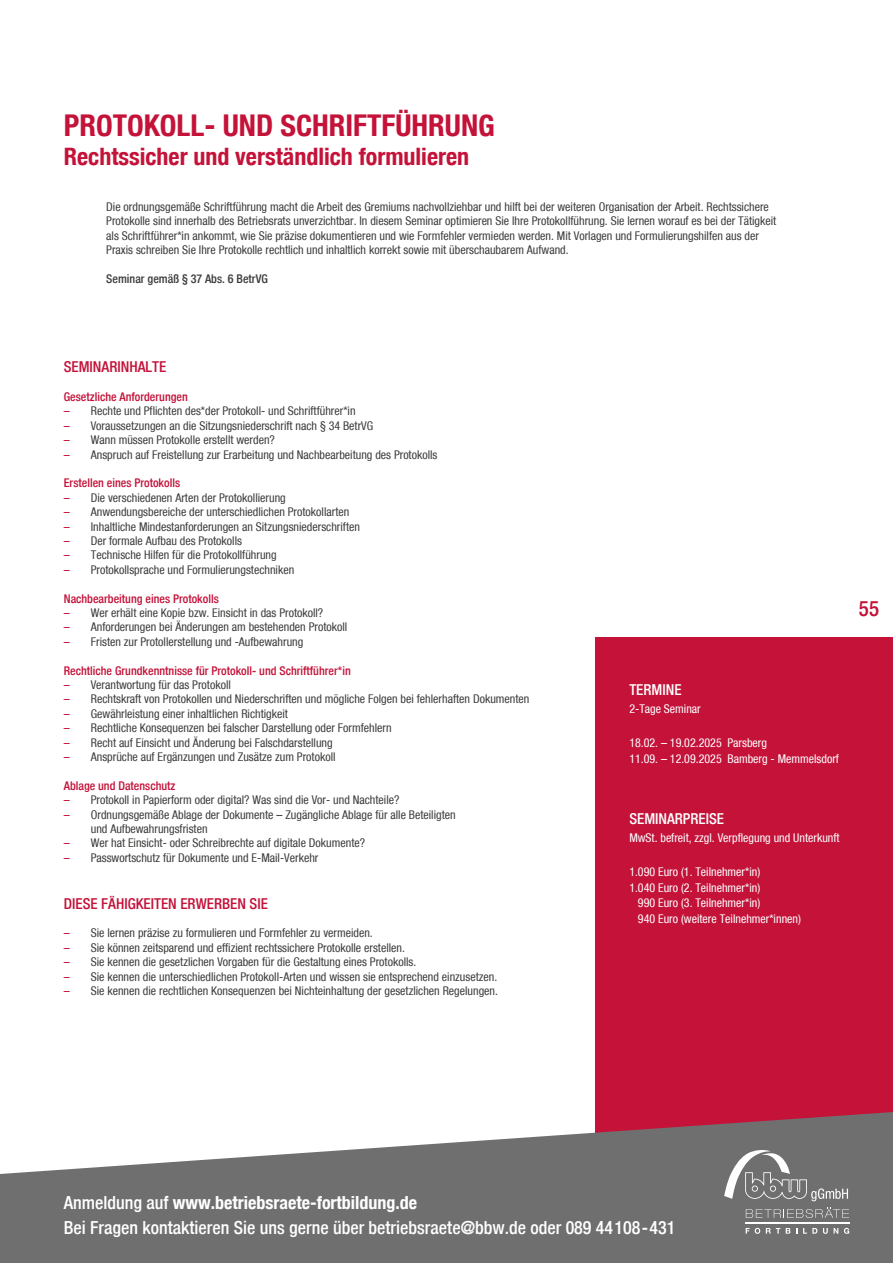
<style>
.page{position:relative;width:893px;height:1263px;background:#fff}
.page>*{position:absolute;margin:0;border:0;box-sizing:border-box;transform-origin:0 0}
.Headline_Gremiumsarb{font:700 condensed 30px "Bfz";color:#c41239}
.Subline_Gremiumsarbe{font:700 condensed 24px "Bfz";color:#c41239}
.t1{font:500 condensed 21px "Bfz";color:#c41239}
.t2{font:500 condensed 18px "Bfz";color:#fff}
.t3{font:700 condensed 18px "Bfz";color:#fff}
.t4{font:500 condensed 15px "Bfz";color:#c41239}
.t5{font:500 condensed 15px "Bfz";color:#fff}
.t6{font:condensed 12px/14.4px "Bfz";color:#3c3c3b}
.t7{font:condensed 12px "Bfz";color:#fff}
.t8{font:500 condensed 12px "Bfz";color:#c41239}
.t9{font:500 condensed 12px "Bfz";color:#3c3c3b}
.s1{color:#c41239}
.s2{font-weight:500}
</style>
<div class="page">
<div style="left:595px;top:638px;width:298px;height:625px;background:#c41239"></div>
<svg style="left:0;top:1112px;width:893px;height:151px;fill:#706f6f"></svg>
<svg style="left:724px;top:1150px;width:124px;height:51px;background:#868585"></svg>
<svg style="left:746px;top:1207px;width:103px;height:11px"></svg>
<svg style="left:823px;top:1228px;width:5px;height:6px"></svg>
<svg style="left:746px;top:1228px;width:14px;height:6px"></svg>
<svg style="left:786px;top:1228px;width:4px;height:6px"></svg>
<svg style="left:834px;top:1228px;width:4px;height:6px"></svg>
<svg style="left:766px;top:1228px;width:14px;height:6px"></svg>
<svg style="left:803px;top:1228px;width:14px;height:6px"></svg>
<svg style="left:844px;top:1228px;width:5px;height:6px"></svg>
<hr style="left:745px;top:1222px;width:104px;height:2px;background:#fff">
<p class="Headline_Gremiumsarb" style="left:64px;top:107px;width:433px">PROTOKOLL- UND SCHRIFTFÜHRUNG</p>
<p class="Subline_Gremiumsarbe" style="left:64px;top:142px;width:407px">Rechtssicher und verständlich formulieren</p>
<p class="t6" style="left:106px;top:199px;width:672px">Die ordnungsgemäße Schriftführung macht die Arbeit des Gremiums nachvollziehbar und hilft bei der weiteren Organisation der Arbeit. Rechtssichere Protokolle sind innerhalb des Betriebsrats unverzichtbar. In diesem Seminar optimieren Sie Ihre Protokollführung. Sie lernen worauf es bei der Tätigkeit als Schriftführer*in ankommt, wie Sie präzise dokumentieren und wie Formfehler vermieden werden. Mit Vorlagen und Formulierungshilfen aus der Praxis schreiben Sie Ihre Protokolle rechtlich und inhaltlich korrekt sowie mit überschaubarem Aufwand.</p>
<p class="t9" style="left:106px;top:271px;width:163px">Seminar gemäß § 37 Abs. 6 BetrVG</p>
<p class="t4" style="left:64px;top:358px;width:104px">SEMINARINHALTE</p>
<p class="t8" style="left:64px;top:390px;width:126px">Gesetzliche Anforderungen</p>
<p class="t6" style="left:64px;top:404px;width:293px"><span class="s1">–</span> Rechte und Pflichten des*der Protokoll- und Schriftführer*in</p>
<p class="t6" style="left:64px;top:418px;width:311px"><span class="s1">–</span> Voraussetzungen an die Sitzungsniederschrift nach § 34 BetrVG</p>
<p class="t6" style="left:64px;top:433px;width:213px"><span class="s1">–</span> Wann müssen Protokolle erstellt werden?</p>
<p class="t6" style="left:64px;top:447px;width:375px"><span class="s1">–</span> Anspruch auf Freistellung zur Erarbeitung und Nachbearbeitung des Protokolls</p>
<p class="t8" style="left:64px;top:476px;width:118px">Erstellen eines Protokolls</p>
<p class="t6" style="left:64px;top:490px;width:223px"><span class="s1">–</span> Die verschiedenen Arten der Protokollierung</p>
<p class="t6" style="left:64px;top:505px;width:287px"><span class="s1">–</span> Anwendungsbereiche der unterschiedlichen Protokollarten</p>
<p class="t6" style="left:64px;top:519px;width:298px"><span class="s1">–</span> Inhaltliche Mindestanforderungen an Sitzungsniederschriften</p>
<p class="t6" style="left:64px;top:533px;width:180px"><span class="s1">–</span> Der formale Aufbau des Protokolls</p>
<p class="t6" style="left:64px;top:548px;width:214px"><span class="s1">–</span> Technische Hilfen für die Protokollführung</p>
<p class="t6" style="left:64px;top:562px;width:232px"><span class="s1">–</span> Protokollsprache und Formulierungstechniken</p>
<p class="t8" style="left:64px;top:591px;width:157px">Nachbearbeitung eines Protokolls</p>
<p class="t6" style="left:64px;top:605px;width:261px"><span class="s1">–</span> Wer erhält eine Kopie bzw. Einsicht in das Protokoll?</p>
<p class="t6" style="left:64px;top:620px;width:285px"><span class="s1">–</span> Anforderungen bei Änderungen am bestehenden Protokoll</p>
<p class="t6" style="left:64px;top:634px;width:241px"><span class="s1">–</span> Fristen zur Protollerstellung und -Aufbewahrung</p>
<p class="t8" style="left:64px;top:663px;width:288px">Rechtliche Grundkenntnisse für Protokoll- und Schriftführer*in</p>
<p class="t6" style="left:64px;top:677px;width:169px"><span class="s1">–</span> Verantwortung für das Protokoll</p>
<p class="t6" style="left:64px;top:692px;width:467px"><span class="s1">–</span> Rechtskraft von Protokollen und Niederschriften und mögliche Folgen bei fehlerhaften Dokumenten</p>
<p class="t6" style="left:64px;top:706px;width:226px"><span class="s1">–</span> Gewährleistung einer inhaltlichen Richtigkeit</p>
<p class="t6" style="left:64px;top:721px;width:329px"><span class="s1">–</span> Rechtliche Konsequenzen bei falscher Darstellung oder Formfehlern</p>
<p class="t6" style="left:64px;top:735px;width:270px"><span class="s1">–</span> Recht auf Einsicht und Änderung bei Falschdarstellung</p>
<p class="t6" style="left:64px;top:749px;width:273px"><span class="s1">–</span> Ansprüche auf Ergänzungen und Zusätze zum Protokoll</p>
<p class="t8" style="left:64px;top:778px;width:113px">Ablage und Datenschutz</p>
<p class="t6" style="left:64px;top:793px;width:337px"><span class="s1">–</span> Protokoll in Papierform oder digital? Was sind die Vor- und Nachteile?</p>
<p class="t6" style="left:91px;top:807px;width:366px;text-indent:-27px"><span class="s1">–</span> Ordnungsgemäße Ablage der Dokumente – Zugängliche Ablage für alle Beteiligten und Aufbewahrungsfristen</p>
<p class="t6" style="left:64px;top:836px;width:303px"><span class="s1">–</span> Wer hat Einsicht- oder Schreibrechte auf digitale Dokumente?</p>
<p class="t6" style="left:64px;top:850px;width:256px"><span class="s1">–</span> Passwortschutz für Dokumente und E-Mail-Verkehr</p>
<p class="t4" style="left:64px;top:894px;width:206px">DIESE FÄHIGKEITEN ERWERBEN SIE</p>
<p class="t6" style="left:64px;top:926px;width:311px"><span class="s1">–</span> Sie lernen präzise zu formulieren und Formfehler zu vermeiden.</p>
<p class="t6" style="left:64px;top:940px;width:343px"><span class="s1">–</span> Sie können zeitsparend und effizient rechtssichere Protokolle erstellen.</p>
<p class="t6" style="left:64px;top:955px;width:354px"><span class="s1">–</span> Sie kennen die gesetzlichen Vorgaben für die Gestaltung eines Protokolls.</p>
<p class="t6" style="left:64px;top:969px;width:435px"><span class="s1">–</span> Sie kennen die unterschiedlichen Protokoll-Arten und wissen sie entsprechend einzusetzen.</p>
<p class="t6" style="left:64px;top:983px;width:436px"><span class="s1">–</span> Sie kennen die rechtlichen Konsequenzen bei Nichteinhaltung der gesetzlichen Regelungen.</p>
<p class="t1" style="left:859px;top:596px;width:22px">55</p>
<p class="t5" style="left:629px;top:681px;width:54px">TERMINE</p>
<p class="t7" style="left:629px;top:702px;width:73px">2-Tage Seminar</p>
<p class="t7" style="left:629px;top:736px;width:139px">18.02. – 19.02.2025 Parsberg</p>
<p class="t7" style="left:629px;top:752px;width:211px">11.09. – 12.09.2025 Bamberg - Memmelsdorf</p>
<p class="t5" style="left:629px;top:810px;width:96px">SEMINARPREISE</p>
<p class="t7" style="left:629px;top:831px;width:212px">MwSt. befreit, zzgl. Verpflegung und Unterkunft</p>
<p class="t7" style="left:629px;top:865px;width:132px">1.090 Euro (1. Teilnehmer*in)</p>
<p class="t7" style="left:629px;top:880px;width:132px">1.040 Euro (2. Teilnehmer*in)</p>
<p class="t7" style="left:638px;top:896px;width:124px">990 Euro (3. Teilnehmer*in)</p>
<p class="t7" style="left:638px;top:912px;width:164px">940 Euro (weitere Teilnehmer*innen)</p>
<p class="t3" style="left:64px;top:1191px;width:355px"><span class="s2">Anmeldung auf</span> www.betriebsraete-fortbildung.de</p>
<p class="t2" style="left:64px;top:1217px;width:613px">Bei Fragen kontaktieren Sie uns gerne über betriebsraete@bbw.de oder 089 44108-431</p>
</div>
